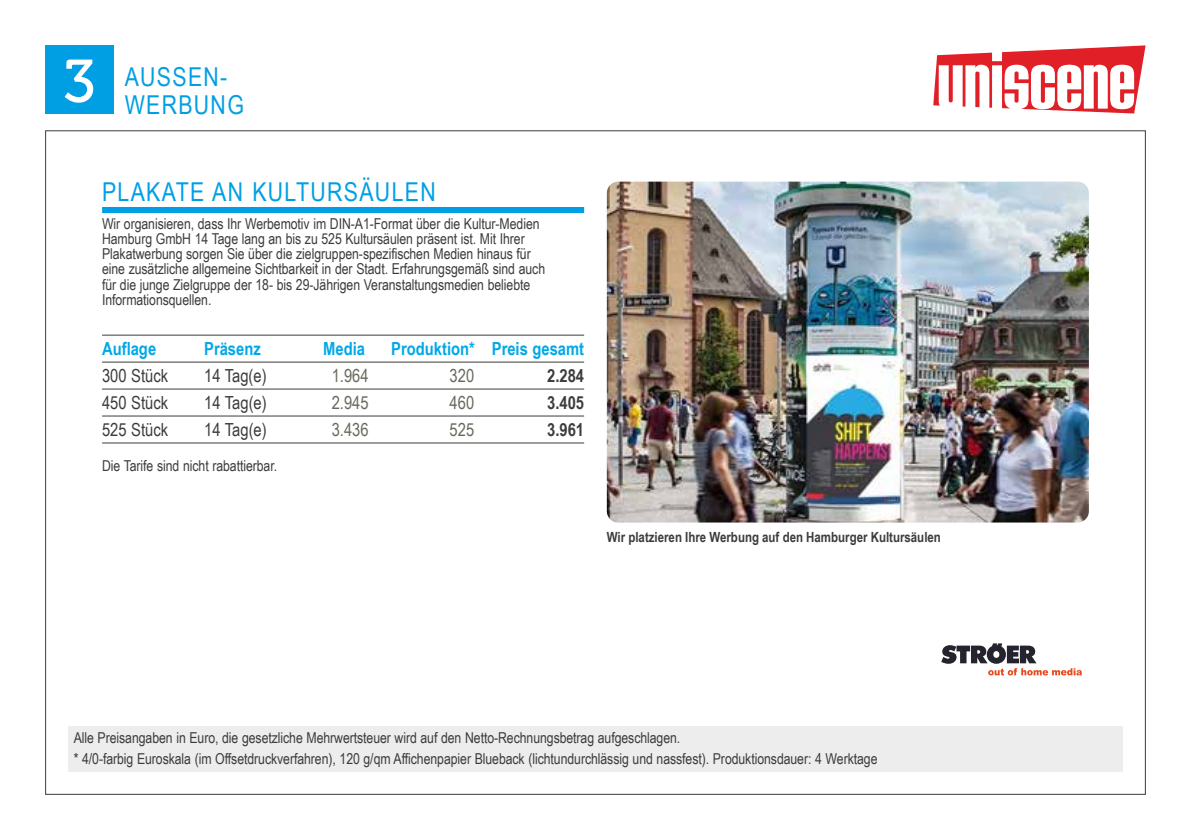
<style>
.page{position:relative;width:1191px;height:840px;background:#fff}
.page>*{position:absolute;margin:0;border:0;box-sizing:border-box;transform-origin:0 0}
.t1{font:60px "Museo 500";color:#fff}
.t2{font:26px/28px "Arial Narrow";letter-spacing:.05em;color:#009fe3}
.t3{font:18px "Arial Narrow";color:#3c3c3b}
.t4{font:700 18px "Arial Narrow";color:#00a8e7}
.t5{font:18px "Arial Narrow";color:#6a695d}
.t6{font:700 18px "Arial Narrow";color:#3c3c3b}
.t7{font:15px/15px "Arial Narrow";letter-spacing:-.005em;color:#3c3c3b}
.t8{font:700 14px "Arial Narrow";color:#3c3c3b}
</style>
<div class="page">
<svg style="left:933px;top:45px;width:212px;height:68px"></svg>
<div style="left:45px;top:45px;width:68px;height:68px;background:#009fe3"></div>
<div style="left:68px;top:726px;width:1055px;height:45px;background:#ededed"></div>
<img style="left:607px;top:181px;width:482px;height:341px">
<div style="left:102px;top:207px;width:482px;height:6px;background:#009fe3"></div>
<hr style="left:102px;top:334px;width:482px;height:1px;background:#3c3c3b">
<hr style="left:102px;top:361px;width:482px;height:1px;background:#3c3c3b">
<hr style="left:102px;top:388px;width:482px;height:1px;background:#3c3c3b">
<hr style="left:102px;top:415px;width:482px;height:1px;background:#3c3c3b">
<hr style="left:102px;top:442px;width:482px;height:1px;background:#3c3c3b">
<svg style="left:941px;top:643px;width:141px;height:32px"></svg>
<h1 class="t1" style="left:63px;top:48px;width:34px">3</h1>
<h2 class="t2" style="left:125px;top:61px;width:121px">AUSSEN-<br>WERBUNG</h2>
<h2 class="t2" style="left:102px;top:176px;width:335px">PLAKATE AN KULTURSÄULEN</h2>
<p class="t7" style="left:102px;top:216px;width:444px">Wir organisieren, dass Ihr Werbemotiv im DIN-A1-Format über die Kultur-Medien Hamburg GmbH 14 Tage lang an bis zu 525 Kultursäulen präsent ist. Mit Ihrer Plakatwerbung sorgen Sie über die zielgruppen-spezifischen Medien hinaus für eine zusätzliche allgemeine Sichtbarkeit in der Stadt. Erfahrungsgemäß sind auch für die junge Zielgruppe der 18- bis 29-Jährigen Veranstaltungsmedien beliebte Informationsquellen.</p>
<p class="t4" style="left:102px;top:335px;width:56px">Auflage</p>
<p class="t4" style="left:204px;top:335px;width:58px">Präsenz</p>
<p class="t4" style="left:323px;top:335px;width:43px">Media</p>
<p class="t4" style="left:391px;top:335px;width:194px">Produktion* Preis gesamt</p>
<p class="t3" style="left:102px;top:362px;width:68px">300 Stück</p>
<p class="t3" style="left:204px;top:362px;width:64px">14 Tag(e)</p>
<p class="t5" style="left:332px;top:362px;width:38px">1.964</p>
<p class="t5" style="left:449px;top:362px;width:26px">320</p>
<p class="t6" style="left:547px;top:362px;width:38px">2.284</p>
<p class="t3" style="left:102px;top:389px;width:68px">450 Stück</p>
<p class="t3" style="left:204px;top:389px;width:64px">14 Tag(e)</p>
<p class="t5" style="left:332px;top:389px;width:38px">2.945</p>
<p class="t5" style="left:449px;top:389px;width:26px">460</p>
<p class="t6" style="left:547px;top:389px;width:38px">3.405</p>
<p class="t3" style="left:102px;top:416px;width:68px">525 Stück</p>
<p class="t3" style="left:204px;top:416px;width:64px">14 Tag(e)</p>
<p class="t5" style="left:332px;top:416px;width:38px">3.436</p>
<p class="t5" style="left:449px;top:416px;width:26px">525</p>
<p class="t6" style="left:547px;top:416px;width:38px">3.961</p>
<p class="t7" style="left:102px;top:457px;width:177px">Die Tarife sind nicht rabattierbar.</p>
<p class="t8" style="left:607px;top:526px;width:335px">Wir platzieren Ihre Werbung auf den Hamburger Kultursäulen</p>
<p class="t7" style="left:74px;top:726px;width:805px;line-height:20.6px">Alle Preisangaben in Euro, die gesetzliche Mehrwertsteuer wird auf den Netto-Rechnungsbetrag aufgeschlagen.<br>* 4/0-farbig Euroskala (im Offsetdruckverfahren), 120 g/qm Affichenpapier Blueback (lichtundurchlässig und nassfest). Produktionsdauer: 4 Werktage</p>
</div>
